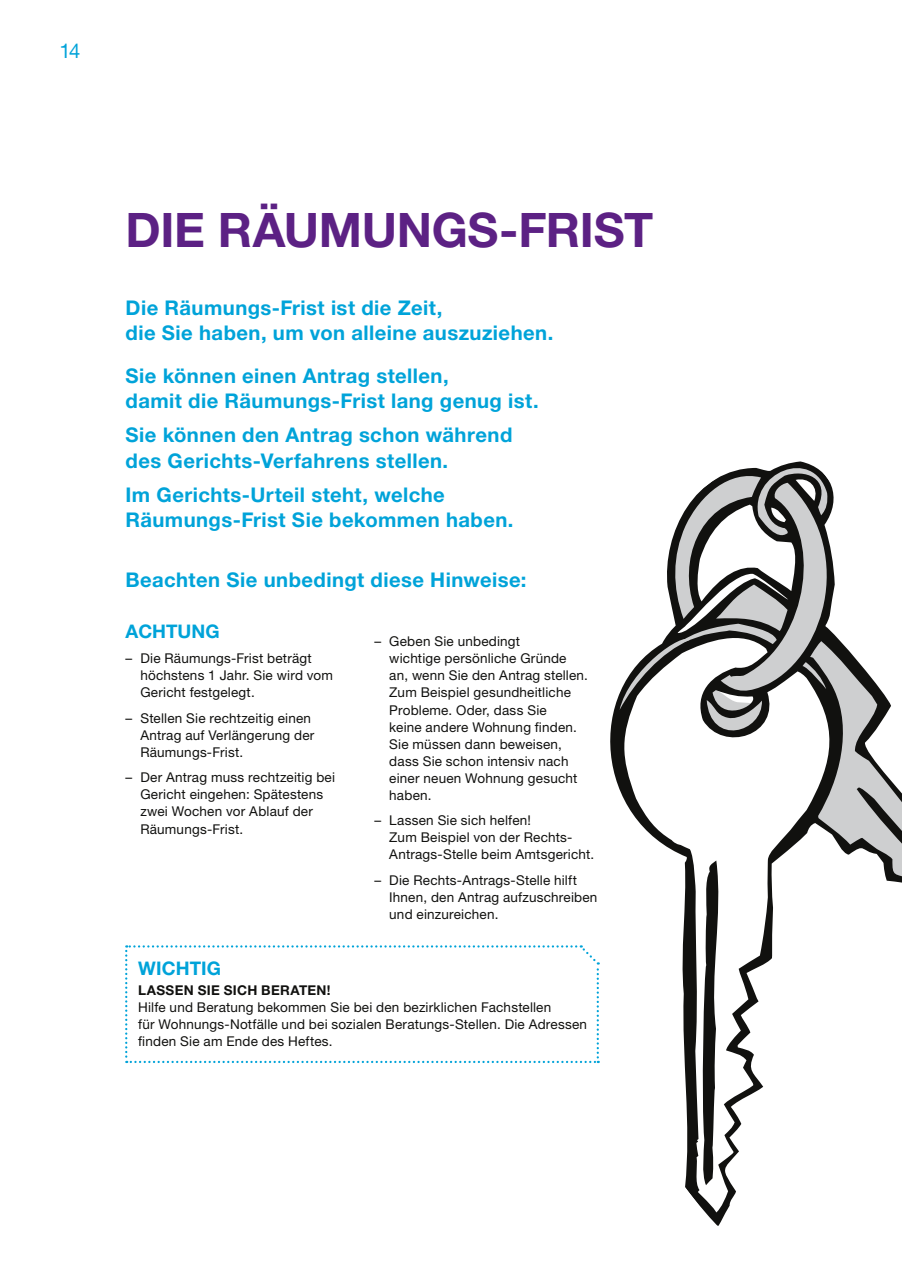
<style>
.page{position:relative;width:902px;height:1280px;background:#fff}
.page>*{position:absolute;margin:0;border:0;box-sizing:border-box;transform-origin:0 0}
.t1{font:700 47.7px "Helvetica Neue LT Std";letter-spacing:-.005em;color:#5c2184}
.t2{font:700 20.25px/25.5px "Helvetica Neue LT Std";letter-spacing:.02em;color:#00a3d9}
.t3{font:20.25px "Helvetica Neue LT Std";color:#00a3d9}
.t4{font:700 18.75px "Helvetica Neue LT Std";color:#00a3d9}
.t5{font:13.5px/17px "Helvetica Neue LT Std";letter-spacing:.015em;color:#11110f}
.t6{font:700 13.5px "Helvetica Neue LT Std";letter-spacing:.025em;color:#11110f}
</style>
<div class="page">
<svg style="left:125px;top:945px;width:460px;height:118px"></svg>
<svg style="left:585px;top:695px;width:141px;height:531px"></svg>
<svg style="left:620px;top:1185px;width:116px;height:27px"></svg>
<svg style="left:619px;top:461px;width:282px;height:724px"></svg>
<h2 class="t3" style="left:60px;top:39px;width:22px">14</h2>
<h1 class="t1" style="left:125px;top:200px;width:529px">DIE RÄUMUNGS-FRIST</h1>
<h2 class="t2" style="left:125px;top:294px;width:429px">Die Räumungs-Frist ist die Zeit,<br>die Sie haben, um von alleine auszuziehen.</h2>
<h2 class="t2" style="left:125px;top:362px;width:415px">Sie können einen Antrag stellen,<br>damit die Räumungs-Frist lang genug ist.</h2>
<h2 class="t2" style="left:125px;top:422px;width:388px">Sie können den Antrag schon während des Gerichts-Verfahrens stellen.</h2>
<h2 class="t2" style="left:125px;top:481px;width:389px">Im Gerichts-Urteil steht, welche<br>Räumungs-Frist Sie bekommen haben.</h2>
<h2 class="t2" style="left:125px;top:566px;width:402px">Beachten Sie unbedingt diese Hinweise:</h2>
<h3 class="t4" style="left:125px;top:620px;width:96px">ACHTUNG</h3>
<p class="t5" style="left:140px;top:650px;width:194px;text-indent:-15px">– Die Räumungs-Frist beträgt höchstens 1 Jahr. Sie wird vom<br>Gericht festgelegt.</p>
<p class="t5" style="left:140px;top:709px;width:175px;text-indent:-15px">– Stellen Sie rechtzeitig einen<br>Antrag auf Verlängerung der<br>Räumungs-Frist.</p>
<p class="t5" style="left:140px;top:769px;width:196px;text-indent:-15px">– Der Antrag muss rechtzeitig bei<br>Gericht eingehen: Spätestens zwei Wochen vor Ablauf der<br>Räumungs-Frist.</p>
<p class="t5" style="left:389px;top:633px;width:200px;text-indent:-15px">– Geben Sie unbedingt<br>wichtige persönliche Gründe an, wenn Sie den Antrag stellen.<br>Zum Beispiel gesundheitliche<br>Probleme. Oder, dass Sie<br>keine andere Wohnung finden.<br>Sie müssen dann beweisen, dass Sie schon intensiv nach einer neuen Wohnung gesucht haben.</p>
<p class="t5" style="left:389px;top:812px;width:206px;text-indent:-15px">– Lassen Sie sich helfen!<br>Zum Beispiel von der Rechts-<br>Antrags-Stelle beim Amtsgericht.</p>
<p class="t5" style="left:389px;top:871px;width:210px;text-indent:-15px">– Die Rechts-Antrags-Stelle hilft<br>Ihnen, den Antrag aufzuschreiben und einzureichen.</p>
<h3 class="t4" style="left:138px;top:957px;width:84px">WICHTIG</h3>
<p class="t6" style="left:138px;top:982px;width:194px">LASSEN SIE SICH BERATEN!</p>
<p class="t5" style="left:138px;top:999px;width:450px">Hilfe und Beratung bekommen Sie bei den bezirklichen Fachstellen<br>für Wohnungs-Notfälle und bei sozialen Beratungs-Stellen. Die Adressen finden Sie am Ende des Heftes.</p>
</div>
